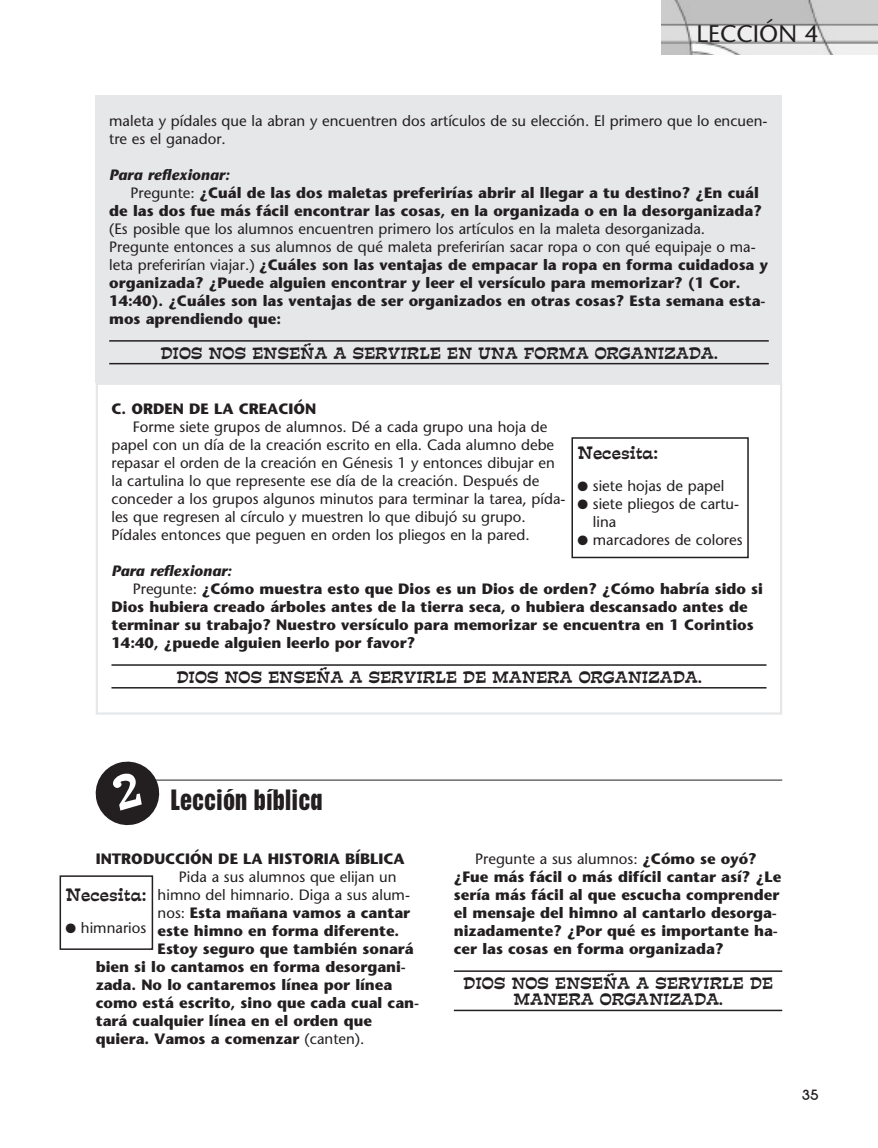
<style>
.page{position:relative;width:878px;height:1148px;background:#fff}
.page>*{position:absolute;margin:0;border:0;box-sizing:border-box;transform-origin:0 0}
.t1{font:700 condensed 27px "Placard";color:#231f20}
.t2{font:24px "Stone Sans";color:#231f20}
.t3{font:16.5px "Estro Font";color:#231f20}
.t4{font:700 15px/18px "Stone Sans";color:#231f20}
.t5{font:15px/18px "Stone Sans";color:#231f20}
.t6{font:15px/16.5px "Estro Font";color:#231f20;text-align:center}
.t7{font:italic 700 15px "Stone Sans";color:#231f20}
.t8{font:700 15px "New Garden";color:#231f20}
.s1{font-weight:400}
</style>
<div class="page">
<img style="left:662px;top:0;width:216px;height:54px">
<div style="left:96px;top:96px;width:686px;height:287px;background:#e6e7e9"></div>
<hr style="left:109px;top:340px;width:659px;height:1px;background:#231f20">
<hr style="left:109px;top:363px;width:659px;height:1px;background:#231f20">
<hr style="left:111px;top:664px;width:655px;height:1px;background:#231f20">
<hr style="left:111px;top:687px;width:655px;height:1px;background:#231f20">
<div style="left:96px;top:382px;width:686px;height:332px;border:2px solid #e6e7e9"></div>
<div style="left:571px;top:437px;width:177px;height:121px;border:2px solid #231f20"></div>
<hr style="left:454px;top:970px;width:328px;height:1px;background:#231f20">
<hr style="left:454px;top:1009px;width:328px;height:2px;background:#231f20">
<hr style="left:144px;top:779px;width:638px;height:1px;background:#231f20">
<div style="left:60px;top:875px;width:93px;height:75px;border:2px solid #231f20"></div>
<svg style="left:95px;top:761px;width:68px;height:65px"></svg>
<h2 class="t2" style="left:696px;top:24px;width:123px">LECCIÓN 4</h2>
<p class="t5" style="left:109px;top:113px;width:659px">maleta y pídales que la abran y encuentren dos artículos de su elección. El primero que lo encuen&shy;tre es el ganador.</p>
<p class="t7" style="left:109px;top:169px;width:122px">Para reflexionar:</p>
<p class="t4" style="left:130px;top:185px;width:629px"><span class="s1">Pregunte:</span> ¿Cuál de las dos maletas preferirías abrir al llegar a tu destino? ¿En cuál</p>
<p class="t4" style="left:109px;top:203px;width:654px">de las dos fue más fácil encontrar las cosas, en la organizada o en la desorganizada?</p>
<p class="t4" style="left:109px;top:221px;width:660px"><span class="s1">(Es posible que los alumnos encuentren primero los artículos en la maleta desorganizada.<br>Pregunte entonces a sus alumnos de qué maleta preferirían sacar ropa o con qué equipaje o ma&shy;leta preferirían viajar.)</span> ¿Cuáles son las ventajas de empacar la ropa en forma cuidadosa y organizada? ¿Puede alguien encontrar y leer el versículo para memorizar? (1 Cor.<br>14:40). ¿Cuáles son las ventajas de ser organizados en otras cosas? Esta semana esta&shy;mos aprendiendo que:</p>
<p class="t6" style="left:160px;top:345px;width:558px">DIOS NOS ENSEÑA A SERVIRLE EN UNA FORMA ORGANIZADA.</p>
<p class="t4" style="left:111px;top:401px;width:206px">C. ORDEN DE LA CREACIÓN</p>
<p class="t5" style="left:111px;top:419px;width:455px;text-indent:21px">Forme siete grupos de alumnos. Dé a cada grupo una hoja de papel con un día de la creación escrito en ella. Cada alumno debe repasar el orden de la creación en Génesis 1 y entonces dibujar en la cartulina lo que represente ese día de la creación. Después de conceder a los grupos algunos minutos para terminar la tarea, pída&shy;les que regresen al círculo y muestren lo que dibujó su grupo.<br>Pídales entonces que peguen en orden los pliegos en la pared.</p>
<p class="t7" style="left:111px;top:565px;width:122px">Para reflexionar:</p>
<p class="t4" style="left:133px;top:581px;width:631px"><span class="s1">Pregunte:</span> ¿Cómo muestra esto que Dios es un Dios de orden? ¿Cómo habría sido si</p>
<p class="t4" style="left:111px;top:599px;width:637px">Dios hubiera creado árboles antes de la tierra seca, o hubiera descansado antes de</p>
<p class="t4" style="left:111px;top:617px;width:643px">terminar su trabajo? Nuestro versículo para memorizar se encuentra en 1 Corintios</p>
<p class="t4" style="left:111px;top:635px;width:305px">14:40, ¿puede alguien leerlo por favor?</p>
<p class="t6" style="left:176px;top:669px;width:526px">DIOS NOS ENSEÑA A SERVIRLE DE MANERA ORGANIZADA.</p>
<p class="t3" style="left:577px;top:444px;width:82px">Necesita:</p>
<p class="t5" style="left:577px;top:478px;width:148px">● siete hojas de papel</p>
<p class="t5" style="left:593px;top:496px;width:148px;text-indent:-15px">● siete pliegos de cartu&shy;lina</p>
<p class="t5" style="left:577px;top:532px;width:167px">● marcadores de colores</p>
<h1 class="t1" style="left:171px;top:790px;width:153px">Lección bíblica</h1>
<p class="t4" style="left:96px;top:851px;width:310px">INTRODUCCIÓN DE LA HISTORIA BÍBLICA</p>
<p class="t5" style="left:179px;top:869px;width:219px">Pida a sus alumnos que elijan un</p>
<p class="t5" style="left:158px;top:887px;width:254px">himno del himnario. Diga a sus alum-</p>
<p class="t4" style="left:158px;top:905px;width:254px"><span class="s1">nos:</span> Esta mañana vamos a cantar</p>
<p class="t4" style="left:158px;top:923px;width:243px">este himno en forma diferente.</p>
<p class="t4" style="left:158px;top:941px;width:257px">Estoy seguro que también sonará</p>
<p class="t4" style="left:96px;top:959px;width:312px">bien si lo cantamos en forma desorgani-</p>
<p class="t4" style="left:96px;top:977px;width:298px">zada. No lo cantaremos línea por línea</p>
<p class="t4" style="left:96px;top:995px;width:325px">como está escrito, sino que cada cual can-</p>
<p class="t4" style="left:96px;top:1013px;width:278px">tará cualquier línea en el orden que</p>
<p class="t4" style="left:96px;top:1031px;width:270px">quiera. Vamos a comenzar <span class="s1">(canten).</span></p>
<p class="t3" style="left:66px;top:886px;width:82px">Necesita:</p>
<p class="t5" style="left:66px;top:920px;width:82px">● himnarios</p>
<p class="t4" style="left:454px;top:851px;width:329px;text-indent:21px"><span class="s1">Pregunte a sus alumnos:</span> ¿Cómo se oyó? ¿Fue más fácil o más difícil cantar así? ¿Le sería más fácil al que escucha comprender el mensaje del himno al cantarlo desorga&shy;nizadamente? ¿Por qué es importante ha&shy;cer las cosas en forma organizada?</p>
<p class="t6" style="left:463px;top:975px;width:311px">DIOS NOS ENSEÑA A SERVIRLE DE<br>MANERA ORGANIZADA.</p>
<p class="t8" style="left:801px;top:1086px;width:18px">35</p>
</div>
